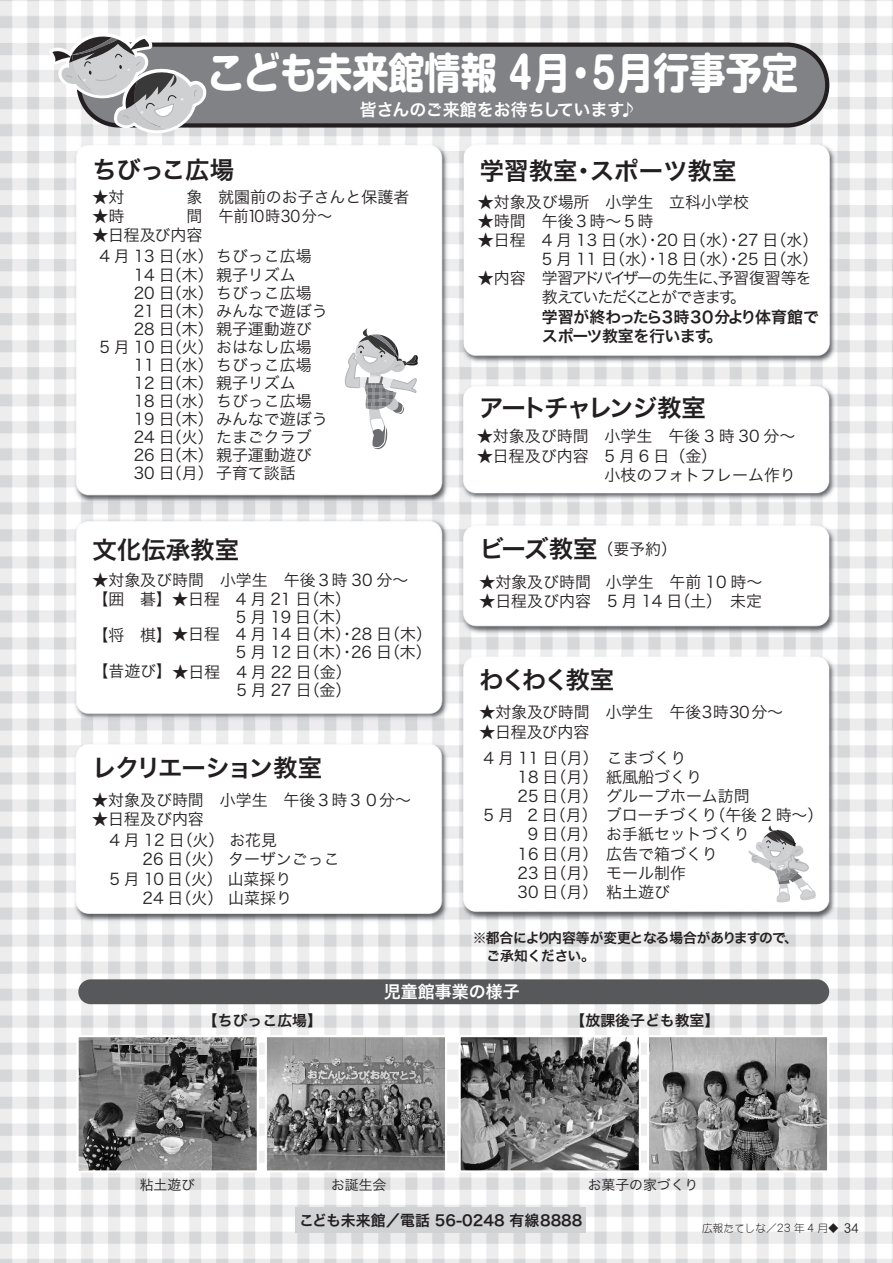
<style>
.page{position:relative;width:893px;height:1263px;background:#fff}
.page>*{position:absolute;margin:0;border:0;box-sizing:border-box;transform-origin:0 0}
.t1{font:700 42.45px "Shin M Go Pro";color:#fff;scale:.85 1}
.t2{font:24.45px "Hira Kaku Pro W6";letter-spacing:-.02em;color:#231f20}
.t3{font:24.45px "Hira Kaku Pro W6";color:#231f20}
.t4{font:24.45px "Hira Kaku Pro W6";letter-spacing:-.095em;color:#231f20}
.t5{font:24.45px "Hira Kaku Pro W6";letter-spacing:-.06em;color:#231f20}
.t6{font:16.95px "Hira Kaku Pro W6";color:#fff}
.t7{font:15.9px/19.2px "Hira Kaku Pro W3";color:#231f20}
.t8{font:15.9px/19.2px "Hira Kaku Pro W3";letter-spacing:-.07em;color:#231f20}
.t9{font:15.9px "Hira Kaku Pro W3";letter-spacing:-.145em;color:#231f20}
.t10{font:14.85px "Hira Kaku Pro W6";color:#231f20}
.t11{font:13.8px/18px "Hira Kaku Pro W6";letter-spacing:-.015em;color:#231f20}
.t12{font:13.8px "Hira Kaku Pro W3";color:#231f20}
.t13{font:10.65px "DF Maru Gothic Std W3";color:#231f20}
.s1{font-family:"Hira Kaku Pro W6"}
.s2{font-family:"Hira Kaku Pro W3";font-size:15.9px}
.s3{font-size:12.75px}
.s4{font-family:"DFHS Gothic Std W3";font-size:14.85px}
</style>
<div class="page">
<img style="left:0;top:0;width:893px;height:1263px">
<svg style="left:206px;top:43px;width:623px;height:85px;background:#787a7c"></svg>
<svg style="left:49px;top:33px;width:157px;height:100px"></svg>
<img style="left:80px;top:1038px;width:176px;height:131px">
<div style="left:77px;top:1035px;width:182px;height:137px;border:2px solid #fff"></div>
<svg style="left:343px;top:328px;width:75px;height:121px"></svg>
<div style="left:296px;top:1208px;width:290px;height:25px;background:#d1d2d4"></div>
<div style="left:78px;top:979px;width:751px;height:25px;background:#57585a;border-radius:12px"></div>
<img style="left:268px;top:1038px;width:176px;height:131px">
<div style="left:265px;top:1035px;width:182px;height:137px;border:2px solid #fff"></div>
<img style="left:462px;top:1038px;width:176px;height:131px">
<div style="left:459px;top:1035px;width:182px;height:137px;border:2px solid #fff"></div>
<img style="left:650px;top:1038px;width:176px;height:131px">
<div style="left:647px;top:1035px;width:182px;height:137px;border:2px solid #fff"></div>
<svg style="left:748px;top:825px;width:68px;height:77px"></svg>
<p class="t1" style="left:208px;top:38px;width:696px">こども未来館情報 4月・5月行事予定</p>
<p class="t6" style="left:360px;top:94px;width:278px">皆さんのご来館をお待ちしています♪</p>
<p class="t2" style="left:92px;top:147px;width:143px">ちびっこ広場</p>
<p class="t7" style="left:92px;top:186px;width:33px">★対</p>
<p class="t7" style="left:186px;top:186px;width:224px">象 就園前のお子さんと保護者</p>
<p class="t7" style="left:92px;top:205px;width:33px">★時</p>
<p class="t9" style="left:186px;top:202px;width:147px">間 午前１０時３０分〜</p>
<p class="t7" style="left:92px;top:224px;width:111px">★日程及び内容</p>
<p class="t7" style="left:99px;top:246px;width:214px">4 月 13 日（水）ちびっこ広場</p>
<p class="t7" style="left:134px;top:264px;width:164px">14 日（木）親子リズム</p>
<p class="t7" style="left:134px;top:282px;width:179px">20 日（水）ちびっこ広場</p>
<p class="t7" style="left:134px;top:300px;width:195px">21 日（木）みんなで遊ぼう</p>
<p class="t7" style="left:134px;top:318px;width:179px">28 日（木）親子運動遊び</p>
<p class="t7" style="left:99px;top:336px;width:214px">5 月 10 日（火）おはなし広場</p>
<p class="t7" style="left:134px;top:354px;width:179px">11 日（水）ちびっこ広場</p>
<p class="t7" style="left:134px;top:372px;width:163px">12 日（木）親子リズム</p>
<p class="t7" style="left:134px;top:390px;width:179px">18 日（水）ちびっこ広場</p>
<p class="t7" style="left:134px;top:408px;width:195px">19 日（木）みんなで遊ぼう</p>
<p class="t7" style="left:134px;top:426px;width:179px">24 日（火）たまごクラブ</p>
<p class="t7" style="left:134px;top:445px;width:179px">26 日（木）親子運動遊び</p>
<p class="t7" style="left:134px;top:463px;width:163px">30 日（月）子育て談話</p>
<p class="t2" style="left:92px;top:527px;width:148px">文化伝承教室</p>
<p class="t7" style="left:92px;top:570px;width:317px;line-height:18.8px">★対象及び時間 小学生 午後３時 30 分〜【囲 碁】★日程 4 月 21 日（木）</p>
<p class="t7" style="left:92px;top:623px;width:341px">【将 棋】★日程 4 月 14 日（木）・28 日（木）</p>
<p class="t7" style="left:92px;top:661px;width:261px">【昔遊び】★日程 4 月 22 日（金）</p>
<p class="t7" style="left:236px;top:599px;width:197px;line-height:34.8px">5 月 19 日（木）<br>5 月 12 日（木）･26 日（木）</p>
<p class="t7" style="left:236px;top:680px;width:117px">5 月 27 日（金）</p>
<p class="t5" style="left:92px;top:745px;width:231px">レクリエーション教室</p>
<p class="t7" style="left:92px;top:789px;width:320px">★対象及び時間 小学生 午後３時３０分〜</p>
<p class="t7" style="left:92px;top:808px;width:113px">★日程及び内容</p>
<p class="t7" style="left:109px;top:830px;width:169px">4 月 12 日（火）お花見</p>
<p class="t7" style="left:143px;top:849px;width:199px">26 日（火）ターザンごっこ</p>
<p class="t7" style="left:109px;top:868px;width:184px">5 月 10 日（火）山菜採り</p>
<p class="t7" style="left:143px;top:887px;width:151px">24 日（火）山菜採り</p>
<p class="t3" style="left:480px;top:149px;width:258px">学習教室･スポーツ教室</p>
<p class="t7" style="left:478px;top:191px;width:273px">★対象及び場所 小学生 立科小学校</p>
<p class="t7" style="left:478px;top:210px;width:177px">★時間 午後３時〜５時</p>
<p class="t7" style="left:478px;top:229px;width:342px;text-align:right">★日程 4 月 13 日（水）･20 日（水）･27 日（水）<br>5 月 11 日（水）･18 日（水）･25 日（水）</p>
<p class="t8" style="left:542px;top:268px;width:279px;text-indent:-64px">★内容 学習アドバイザーの先生に、予習復習等を教えていただくことができます。<br><span class="s1">学習が終わったら３時３０分より体育館でスポーツ教室を行います。</span></p>
<p class="t4" style="left:479px;top:386px;width:228px">アートチャレンジ教室</p>
<p class="t7" style="left:477px;top:426px;width:320px">★対象及び時間 小学生 午後 3 時 30 分〜</p>
<p class="t7" style="left:605px;top:445px;width:193px;text-indent:-128px">★日程及び内容 5 月 6 日（金）<br>小枝のフォトフレーム作り</p>
<p class="t2" style="left:479px;top:527px;width:199px">ビーズ教室<span class="s2">（要予約）</span></p>
<p class="t7" style="left:479px;top:571px;width:284px">★対象及び時間 小学生 午前 10 時〜</p>
<p class="t7" style="left:479px;top:590px;width:284px">★日程及び内容 5 月 14 日（土）未定</p>
<p class="t2" style="left:479px;top:658px;width:136px">わくわく教室</p>
<p class="t7" style="left:479px;top:702px;width:305px">★対象及び時間 小学生 午後３時３０分〜</p>
<p class="t7" style="left:479px;top:721px;width:111px">★日程及び内容</p>
<p class="t7" style="left:484px;top:747px;width:204px">4 月 11 日（月）こまづくり</p>
<p class="t7" style="left:518px;top:766px;width:186px">18 日（月）紙風船づくり</p>
<p class="t7" style="left:518px;top:785px;width:234px">25 日（月）グループホーム訪問</p>
<p class="t7" style="left:484px;top:805px;width:341px">5 月 2 日（月）ブローチづくり（午後 2 時〜）</p>
<p class="t7" style="left:528px;top:824px;width:223px">9 日（月）お手紙セットづくり</p>
<p class="t7" style="left:518px;top:843px;width:202px">16 日（月）広告で箱づくり</p>
<p class="t7" style="left:518px;top:862px;width:170px">23 日（月）モール制作</p>
<p class="t7" style="left:518px;top:881px;width:154px">30 日（月）粘土遊び</p>
<p class="t11" style="left:486px;top:928px;width:313px;text-indent:-14px">※都合により内容等が変更となる場合がありますので、ご承知ください。</p>
<p class="t10" style="left:203px;top:1006px;width:121px">【ちびっこ広場】</p>
<p class="t6" style="left:384px;top:976px;width:138px">児童館事業の様子</p>
<p class="t10" style="left:571px;top:1006px;width:150px">【放課後子ども教室】</p>
<p class="t12" style="left:140px;top:1172px;width:57px">粘土遊び</p>
<p class="t12" style="left:331px;top:1172px;width:57px">お誕生会</p>
<p class="t12" style="left:588px;top:1172px;width:112px">お菓子の家づくり</p>
<p class="t10" style="left:299px;top:1207px;width:285px">こども未来館／電話 56-0248 有線8888</p>
<p class="t13" style="left:702px;top:1222px;width:158px">広報たてしな／<span class="s3">23</span> 年 <span class="s3">4</span> 月◆ <span class="s4">34</span></p>
</div>
